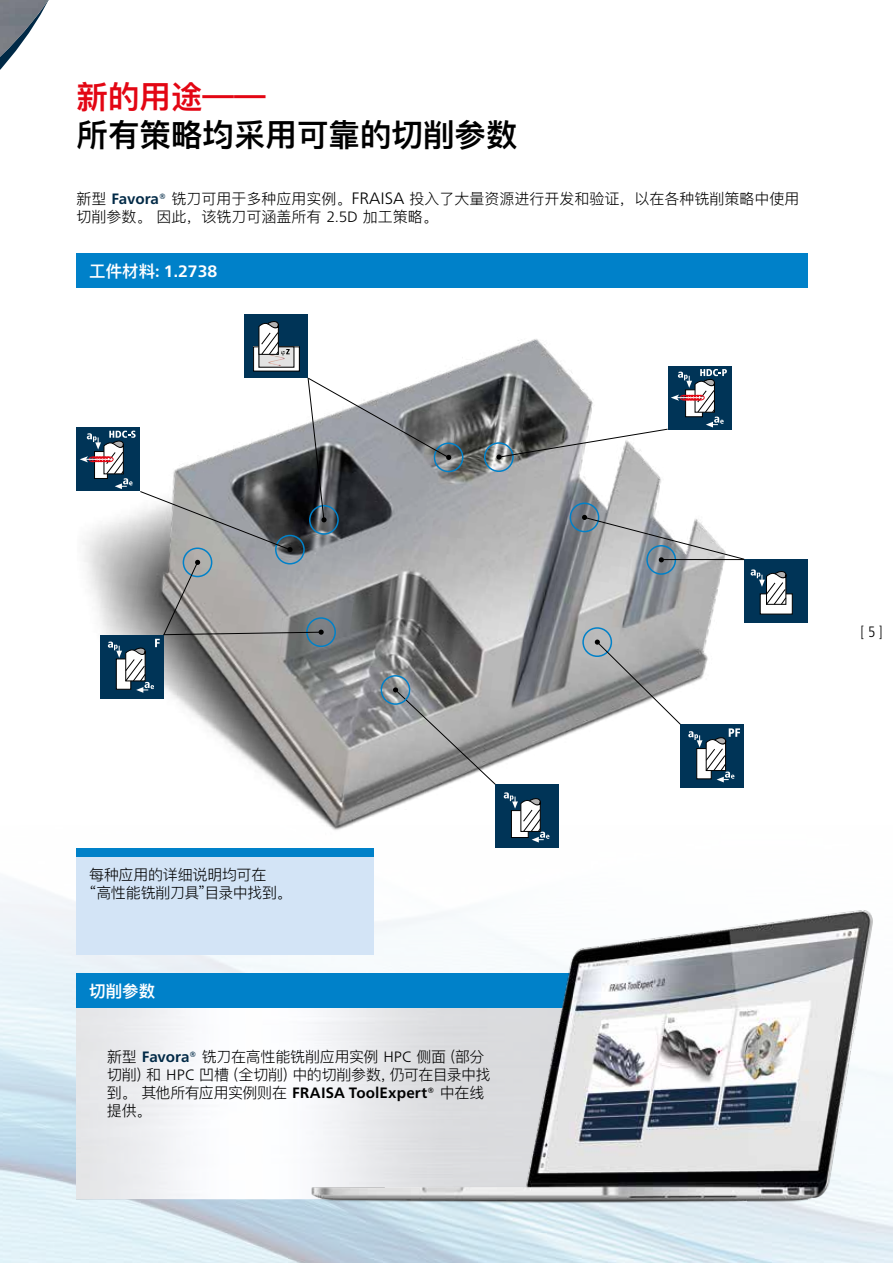
<style>
.page{position:relative;width:893px;height:1263px;background:#fff}
.page>*{position:absolute;margin:0;border:0;box-sizing:border-box;transform-origin:0 0}
.t1{font:600 31.5px "Ping Fang SC";color:#000}
.t2{font:600 31.5px "Ping Fang SC";color:#e30613}
.t3{font:700 16.5px "Frutiger Neue LT Pro";color:#fff}
.t4{font:600 16.5px "Ping Fang SC";color:#fff}
.t5{font:300 15px/18px "Ping Fang SC";color:#000}
.t6{font:700 15px "Frutiger Neue LT Pro";letter-spacing:.01em;color:#000}
.t7{font:300 15px/18px "Ping Fang SC";letter-spacing:-.02em;color:#000}
.t8{font:300 condensed 15px "Frutiger LT Pro";color:#000}
.s1{font-family:"Frutiger Neue LT Pro";font-weight:700;color:#002946}
.s2{font-family:"Frutiger Neue LT Pro";font-size:16.5px}
.s3{font-family:"Frutiger Neue LT Pro"}
.s4{font-family:"Ping Fang SC";font-weight:600}
.s5{font-family:"Ping Fang SC";font-weight:300}
</style>
<div class="page">
<img style="left:0;top:427px;width:893px;height:836px">
<svg style="left:0;top:0;width:97px;height:288px"></svg>
<img style="left:0;top:0;width:48px;height:57px">
<img style="left:77px;top:1008px;width:230px;height:191px">
<div style="left:77px;top:857px;width:297px;height:97px;background:#d3e4f6"></div>
<img style="left:77px;top:339px;width:731px;height:520px">
<div style="left:183px;top:547px;width:29px;height:30px;border:2px solid #0081c9;border-radius:50%"></div>
<div style="left:495px;top:784px;width:64px;height:64px;background:#003457"></div>
<svg style="left:504px;top:792px;width:45px;height:50px"></svg>
<div style="left:680px;top:724px;width:64px;height:64px;background:#003457"></div>
<svg style="left:688px;top:728px;width:52px;height:54px"></svg>
<div style="left:100px;top:635px;width:64px;height:63px;background:#003457"></div>
<div style="left:744px;top:559px;width:64px;height:64px;background:#003457"></div>
<div style="left:760px;top:593px;width:33px;height:21px;background:#fff;border:1px solid #000"></div>
<svg style="left:751px;top:569px;width:37px;height:36px"></svg>
<div style="left:668px;top:366px;width:63px;height:63px;background:#003457"></div>
<div style="left:77px;top:427px;width:63px;height:64px;background:#003457"></div>
<div style="left:244px;top:314px;width:64px;height:64px;background:#003457"></div>
<svg style="left:255px;top:348px;width:43px;height:21px"></svg>
<div style="left:253px;top:346px;width:47px;height:25px;border:1px solid #000"></div>
<div style="left:259px;top:347px;width:35px;height:20px;background:#e3e3e3"></div>
<img style="left:267px;top:356px;width:18px;height:11px">
<svg style="left:258px;top:321px;width:32px;height:35px"></svg>
<div style="left:306px;top:617px;width:30px;height:30px;border:2px solid #0081c9;border-radius:50%"></div>
<svg style="left:393px;top:687px;width:103px;height:98px"></svg>
<div style="left:381px;top:675px;width:29px;height:30px;border:2px solid #0081c9;border-radius:50%"></div>
<div style="left:582px;top:627px;width:30px;height:30px;border:2px solid #0081c9;border-radius:50%"></div>
<div style="left:646px;top:545px;width:30px;height:30px;border:2px solid #0081c9;border-radius:50%"></div>
<div style="left:570px;top:502px;width:29px;height:30px;border:2px solid #0081c9;border-radius:50%"></div>
<div style="left:484px;top:442px;width:30px;height:30px;border:2px solid #0081c9;border-radius:50%"></div>
<div style="left:434px;top:442px;width:29px;height:30px;border:2px solid #0081c9;border-radius:50%"></div>
<div style="left:275px;top:535px;width:30px;height:29px;border:2px solid #0081c9;border-radius:50%"></div>
<div style="left:309px;top:505px;width:30px;height:30px;border:2px solid #0081c9;border-radius:50%"></div>
<svg style="left:595px;top:639px;width:86px;height:86px"></svg>
<svg style="left:582px;top:515px;width:163px;height:47px"></svg>
<hr style="left:661px;top:559px;width:83px;height:1px;background:#000">
<svg style="left:108px;top:560px;width:216px;height:133px"></svg>
<svg style="left:80px;top:431px;width:213px;height:121px"></svg>
<svg style="left:307px;top:377px;width:144px;height:145px"></svg>
<svg style="left:496px;top:369px;width:231px;height:91px"></svg>
<div style="left:77px;top:254px;width:731px;height:34px;background:#0081c9"></div>
<div style="left:77px;top:974px;width:731px;height:34px;background:#0081c9"></div>
<img style="left:307px;top:863px;width:571px;height:400px">
<h1 class="t2" style="left:77px;top:77px;width:190px">新的用途——</h1>
<h1 class="t1" style="left:77px;top:115px;width:443px">所有策略均采用可靠的切削参数</h1>
<p class="t5" style="left:77px;top:189px;width:724px">新型 <span class="s1">Favora®</span> 铣刀可用于多种应用实例。<span class="s2">FRAISA</span> 投入了大量资源进行开发和验证，以在各种铣削策略中使用切削参数。 因此，该铣刀可涵盖所有 <span class="s3">2.5D</span> 加工策略。</p>
<p class="t3" style="left:89px;top:262px;width:130px"><span class="s4">工件材料:</span> 1.2738</p>
<p class="t7" style="left:89px;top:866px;width:204px">每种应用的详细说明均可在<br>“高性能铣削刀具”目录中找到。</p>
<p class="t4" style="left:89px;top:981px;width:68px">切削参数</p>
<p class="t5" style="left:107px;top:1047px;width:385px">新型 <span class="s1">Favora®</span> 铣刀在高性能铣削应用实例 <span class="s3">HPC</span> 侧面（部分切削）和 <span class="s3">HPC</span> 凹槽（全切削）中的切削参数，仍可在目录中找</p>
<p class="t6" style="left:107px;top:1083px;width:379px"><span class="s5">到。 其他所有应用实例则在</span> FRAISA ToolExpert® <span class="s5">中在线</span></p>
<p class="t5" style="left:107px;top:1101px;width:46px">提供。</p>
<p class="t8" style="left:861px;top:623px;width:24px">[ 5 ]</p>
</div>
